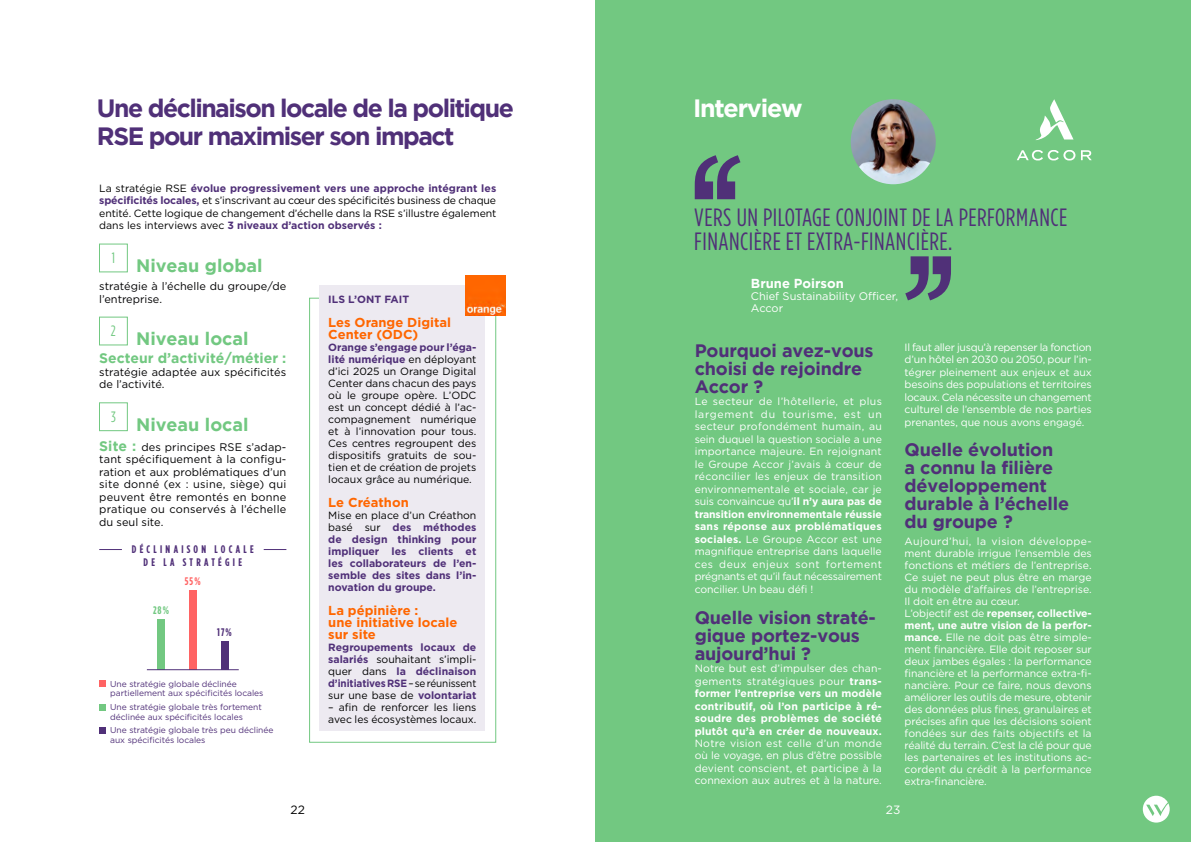
<style>
.page{position:relative;width:1191px;height:842px;background:#fff}
.page>*{position:absolute;margin:0;border:0;box-sizing:border-box;transform-origin:0 0}
.t1{font:25px/24px "Gotham Condensed";letter-spacing:.02em;color:#503078}
.t2{font:700 25px/28px "Gotham";letter-spacing:-.06em;color:#503078}
.t3{font:700 25px "Gotham";letter-spacing:-.05em;color:#fff}
.t4{font:700 18px/18px "Gotham";letter-spacing:-.01em;color:#503078}
.t5{font:700 18px "Gotham";color:#72c881}
.t6{font:15px "Gotham Condensed";color:#72c881}
.t7{font:700 14px "Gotham";color:#72c881}
.t8{font:700 13px/12px "Gotham";color:#f60}
.t9{font:700 13px "Gotham";color:#fff}
.t10{font:12px "Gotham";color:#000}
.t11{font:12px "Gotham";color:#fff}
.t12{font:11px/12.5px "Gotham";letter-spacing:.005em;color:#020203}
.t13{font:700 11px/13.2px "Gotham Condensed";letter-spacing:.3em;color:#503078;text-align:center}
.t14{font:11px/12px "Gotham";color:#fff}
.t15{font:700 11px "Gotham Condensed";color:#ff6363}
.t16{font:700 11px "Gotham Condensed";color:#72c881}
.t17{font:10.5px/12.5px "Gotham";letter-spacing:-.01em;color:#fff;text-align:justify}
.t18{font:10.5px/12px "Gotham";color:#000;text-align:justify}
.t19{font:700 10.5px/12px "Gotham";color:#503078;text-align:justify}
.t20{font:700 10.5px/12.5px "Gotham";letter-spacing:.015em;color:#fff;text-align:justify}
.t21{font:8.5px/9.5px "Gotham";letter-spacing:-.005em;color:#503078}
.s1{font-weight:700;color:#503078}
.s2{font-weight:400;color:#000}
.s3{font-weight:700;font-size:14px;color:#72c881}
.s4{font-weight:700}
.s5{font-weight:400}
</style>
<div class="page">
<div style="left:595px;top:0;width:596px;height:842px;background:#72c881"></div>
<img style="left:850px;top:99px;width:85px;height:85px;border-radius:43px">
<svg style="left:1035px;top:99px;width:38px;height:41px"></svg>
<svg style="left:1081px;top:150px;width:10px;height:10px"></svg>
<svg style="left:1017px;top:150px;width:58px;height:10px"></svg>
<svg style="left:264px;top:549px;width:22px;height:1px"></svg>
<svg style="left:99px;top:549px;width:23px;height:1px"></svg>
<svg style="left:99px;top:681px;width:6px;height:6px"></svg>
<svg style="left:99px;top:704px;width:6px;height:6px"></svg>
<svg style="left:99px;top:727px;width:6px;height:6px"></svg>
<div style="left:189px;top:590px;width:8px;height:80px;background:#ff6363"></div>
<div style="left:157px;top:619px;width:8px;height:51px;background:#72c881"></div>
<div style="left:221px;top:641px;width:7px;height:29px;background:#503078"></div>
<hr style="left:147px;top:669px;width:92px;height:1px;background:#503078">
<div style="left:309px;top:298px;width:187px;height:445px;border:1px solid #72c881"></div>
<div style="left:320px;top:286px;width:165px;height:445px;background:#edeaf1"></div>
<img style="left:466px;top:276px;width:39px;height:39px">
<div style="left:99px;top:244px;width:29px;height:28px;border:1px solid #72c881"></div>
<div style="left:99px;top:317px;width:29px;height:28px;border:1px solid #72c881"></div>
<div style="left:99px;top:403px;width:29px;height:28px;border:1px solid #72c881"></div>
<svg style="left:694px;top:155px;width:46px;height:44px"></svg>
<svg style="left:905px;top:256px;width:46px;height:44px"></svg>
<svg style="left:1142px;top:796px;width:27px;height:26px"></svg>
<h1 class="t2" style="left:97px;top:94px;width:418px">Une déclinaison locale de la politique<br>RSE pour maximiser son impact</h1>
<p class="t18" style="left:99px;top:181px;width:399px;line-height:12.5px">La stratégie RSE <span class="s1">évolue progressivement vers une approche intégrant les spécificités locales,</span> et s’inscrivant au cœur des spécificités business de chaque entité. Cette logique de changement d’échelle dans la RSE s’illustre également dans les interviews avec <span class="s1">3 niveaux d’action observés :</span></p>
<h3 class="t6" style="left:112px;top:249px;width:5px">1</h3>
<h2 class="t5" style="left:136px;top:255px;width:128px">Niveau global</h2>
<p class="t12" style="left:99px;top:280px;width:188px">stratégie à l’échelle du groupe/de l’entreprise.</p>
<h3 class="t6" style="left:111px;top:322px;width:6px">2</h3>
<p class="t19" style="left:328px;top:293px;width:82px">ILS L’ONT FAIT</p>
<p class="t8" style="left:328px;top:316px;width:124px">Les Orange Digital<br>Center (ODC)</p>
<p class="t18" style="left:328px;top:341px;width:150px"><span class="s1">Orange s’engage pour l’éga&shy;lité numérique</span> en déployant d’ici 2025 un Orange Digital Center dans chacun des pays où le groupe opère. L’ODC est un concept dédié à l’ac&shy;compagnement numérique et à l’innovation pour tous.<br>Ces centres regroupent des dispositifs gratuits de sou&shy;tien et de création de projets locaux grâce au numérique.</p>
<p class="t8" style="left:328px;top:496px;width:82px">Le Créathon</p>
<p class="t19" style="left:328px;top:509px;width:150px"><span class="s2">Mise en place d’un Créathon basé sur</span> des méthodes de design thinking pour impliquer les clients et les collaborateurs de l’en&shy;semble des sites dans l’in&shy;novation du groupe.</p>
<p class="t8" style="left:328px;top:604px;width:131px">La pépinière :<br>une initiative locale sur site</p>
<p class="t19" style="left:328px;top:641px;width:150px">Regroupements locaux de salariés <span class="s2">souhaitant s’impli&shy;quer dans</span> la déclinaison d’initiatives RSE <span class="s2">– se réunissent sur une base de</span> volontariat</p>
<p class="t18" style="left:328px;top:701px;width:150px">– afin de renforcer les liens avec les écosystèmes locaux.</p>
<h2 class="t5" style="left:136px;top:328px;width:114px">Niveau local</h2>
<h3 class="t7" style="left:99px;top:350px;width:189px">Secteur d’activité/métier :</h3>
<p class="t12" style="left:99px;top:365px;width:188px">stratégie adaptée aux spécificités de l’activité.</p>
<h3 class="t6" style="left:111px;top:408px;width:6px">3</h3>
<h2 class="t5" style="left:136px;top:414px;width:114px">Niveau local</h2>
<p class="t12" style="left:99px;top:441px;width:189px;text-align:justify"><span class="s3">Site :</span> des principes RSE s’adap&shy;tant spécifiquement à la configu&shy;ration et aux problématiques d’un site donné (ex : usine, siège) qui peuvent être remontés en bonne pratique ou conservés à l’échelle du seul site.</p>
<p class="t13" style="left:132px;top:543px;width:123px">DÉCLINAISON LOCALE<br>DE LA STRATÉGIE</p>
<p class="t15" style="left:185px;top:575px;width:17px">55%</p>
<p class="t16" style="left:153px;top:604px;width:18px">28%</p>
<p class="t13" style="left:217px;top:626px;width:16px">17%</p>
<p class="t21" style="left:110px;top:679px;width:155px">Une stratégie globale déclinée partiellement aux spécificités locales</p>
<p class="t21" style="left:110px;top:702px;width:153px">Une stratégie globale très fortement déclinée aux spécificités locales</p>
<p class="t21" style="left:110px;top:725px;width:165px">Une stratégie globale très peu déclinée aux spécificités locales</p>
<h1 class="t3" style="left:693px;top:94px;width:111px">Interview</h1>
<h1 class="t1" style="left:694px;top:205px;width:374px">VERS UN PILOTAGE CONJOINT DE LA PERFORMANCE<br>FINANCIÈRE ET EXTRA-FINANCIÈRE.</h1>
<p class="t9" style="left:751px;top:276px;width:94px">Brune Poirson</p>
<p class="t14" style="left:751px;top:290px;width:149px">Chief Sustainability Officer,<br>Accor</p>
<h2 class="t4" style="left:694px;top:341px;width:180px">Pourquoi avez-vous choisi de rejoindre<br>Accor ?</h2>
<p class="t17" style="left:694px;top:395px;width:189px">Le secteur de l’hôtellerie, et plus largement du tourisme, est un secteur profondément humain, au sein duquel la question sociale a une importance majeure. En rejoignant le Groupe Accor j’avais à cœur de réconcilier les enjeux de transition environnementale et sociale, car je suis convaincue qu’<span class="s4">il n’y aura pas de transition environnementale réussie sans réponse aux problématiques sociales.</span> Le Groupe Accor est une magnifique entreprise dans laquelle ces deux enjeux sont fortement prégnants et qu’il faut nécessairement concilier. Un beau défi !</p>
<h2 class="t4" style="left:694px;top:608px;width:183px">Quelle vision straté&shy;gique portez-vous aujourd’hui ?</h2>
<p class="t20" style="left:694px;top:662px;width:189px"><span class="s5">Notre but est d’impulser des chan&shy;gements stratégiques pour</span> trans&shy;former l’entreprise vers un modèle contributif, où l’on participe à ré&shy;soudre des problèmes de société plutôt qu’à en créer de nouveaux.</p>
<p class="t17" style="left:694px;top:737px;width:189px">Notre vision est celle d’un monde où le voyage, en plus d’être possible devient conscient, et participe à la connexion aux autres et à la nature.</p>
<p class="t17" style="left:904px;top:340px;width:189px">Il faut aller jusqu’à repenser la fonction d’un hôtel en 2030 ou 2050, pour l’in&shy;tégrer pleinement aux enjeux et aux besoins des populations et territoires locaux. Cela nécessite un changement culturel de l’ensemble de nos parties prenantes, que nous avons engagé.</p>
<h2 class="t4" style="left:904px;top:440px;width:166px">Quelle évolution<br>a connu la filière développement durable à l’échelle du groupe ?</h2>
<p class="t17" style="left:904px;top:534px;width:189px;line-height:12px;text-align:left">Aujourd’hui, la vision développe&shy;ment durable irrigue l’ensemble des fonctions et métiers de l’entreprise.<br>Ce sujet ne peut plus être en marge du modèle d’affaires de l’entreprise.<br>Il doit en être au cœur.<br>L’objectif est de <span class="s4">repenser, collective&shy;ment, une autre vision de la perfor&shy;mance.</span> Elle ne doit pas être simple&shy;ment financière. Elle doit reposer sur deux jambes égales : la performance financière et la performance extra-fi&shy;nancière. Pour ce faire, nous devons améliorer les outils de mesure, obtenir des données plus fines, granulaires et précises afin que les décisions soient fondées sur des faits objectifs et la réalité du terrain. C’est la clé pour que les partenaires et les institutions ac&shy;cordent du crédit à la performance extra-financière.</p>
<p class="t10" style="left:290px;top:802px;width:16px">22</p>
<p class="t11" style="left:886px;top:802px;width:16px">23</p>
</div>
